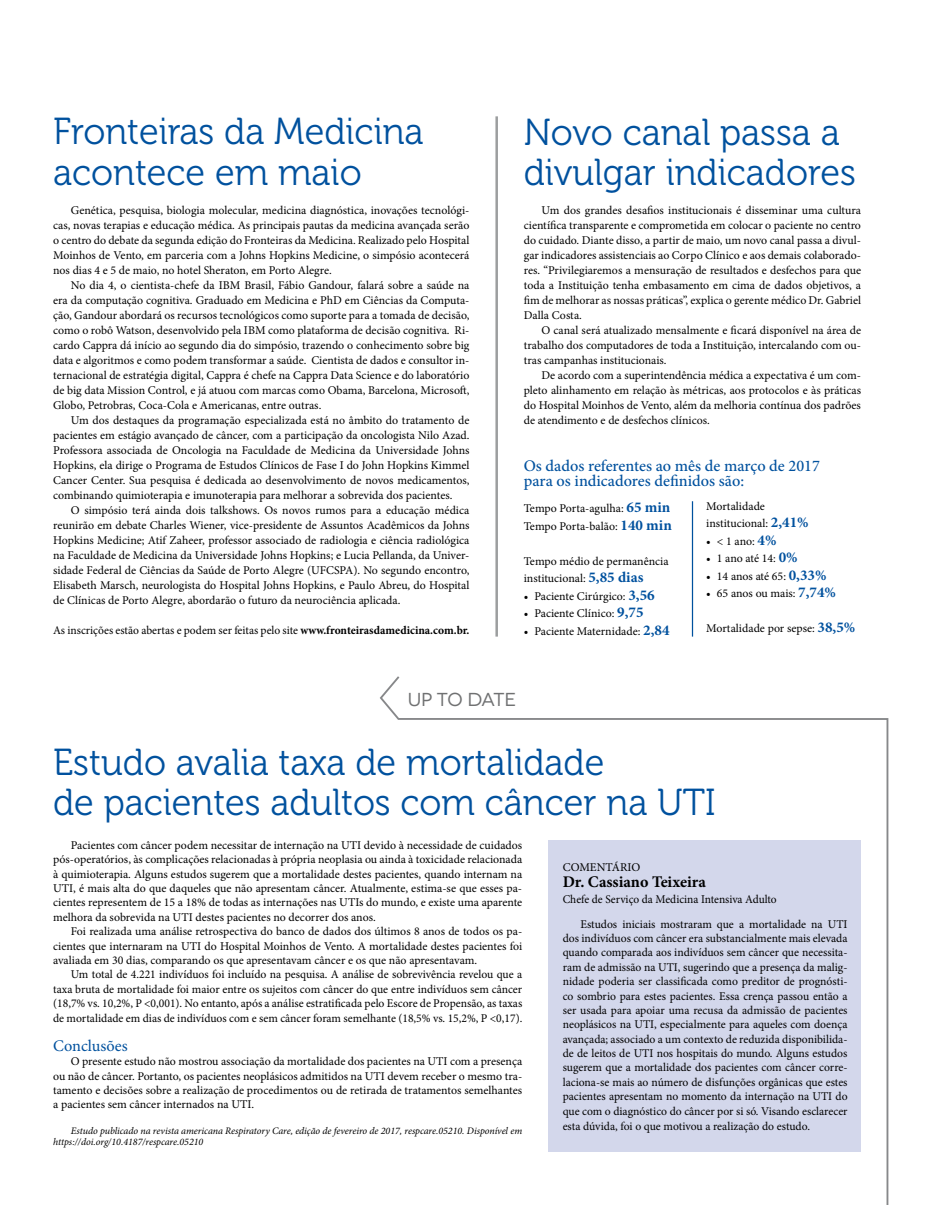
<style>
.page{position:relative;width:939px;height:1205px;background:#fff}
.page>*{position:absolute;margin:0;border:0;box-sizing:border-box;transform-origin:0 0}
.t1{font:37.5px/40px "Museo 300";color:#00519e;scale:.96 1}
.t2{font:18.75px "Novecentowide";letter-spacing:-.03em;color:#707172}
.t3{font:500 16.25px/15px "Minion Pro";color:#00519e}
.t4{font:700 16.25px "Minion Pro";color:#000}
.t5{font:16.25px "Minion Pro";letter-spacing:-.005em;color:#00519e}
.t6{font:11.88px/15px "Minion Pro";color:#000;text-align:justify}
.t7{font:11.88px/24.4px "Minion Pro";color:#000;scale:.96 1}
.t8{font:italic 10px/11.2px "Minion Pro";letter-spacing:-.005em;color:#000}
.s1{font-weight:700}
.s2{font-weight:700;font-size:15px;color:#00519e}
</style>
<div class="page">
<svg style="left:380px;top:676px;width:509px;height:529px"></svg>
<div style="left:548px;top:840px;width:312px;height:312px;background:#d3d7eb"></div>
<hr style="left:692px;top:501px;width:1px;height:135px;background:#00519e">
<hr style="left:495px;top:116px;width:3px;height:520px;background:#9c9e9f">
<h1 class="t1" style="left:53px;top:112px;width:387px">Fronteiras da Medicina acontece em maio</h1>
<p class="t6" style="left:53px;top:203px;width:418px;text-indent:18px">Genética, pesquisa, biologia molecular, medicina diagnóstica, inovações tecnológi&shy;cas, novas terapias e educação médica. As principais pautas da medicina avançada serão o centro do debate da segunda edição do Fronteiras da Medicina. Realizado pelo Hospital Moinhos de Vento, em parceria com a Johns Hopkins Medicine, o simpósio acontecerá nos dias 4 e 5 de maio, no hotel Sheraton, em Porto Alegre.</p>
<p class="t6" style="left:53px;top:278px;width:418px;text-indent:18px">No dia 4, o cientista-chefe da IBM Brasil, Fábio Gandour, falará sobre a saúde na era da computação cognitiva. Graduado em Medicina e PhD em Ciências da Computa&shy;ção, Gandour abordará os recursos tecnológicos como suporte para a tomada de decisão, como o robô Watson, desenvolvido pela IBM como plataforma de decisão cognitiva. Ri&shy;cardo Cappra dá início ao segundo dia do simpósio, trazendo o conhecimento sobre big data e algoritmos e como podem transformar a saúde. Cientista de dados e consultor in&shy;ternacional de estratégia digital, Cappra é chefe na Cappra Data Science e do laboratório de big data Mission Control, e já atuou com marcas como Obama, Barcelona, Microsoft, Globo, Petrobras, Coca-Cola e Americanas, entre outras.</p>
<p class="t6" style="left:53px;top:413px;width:418px;text-indent:18px">Um dos destaques da programação especializada está no âmbito do tratamento de pacientes em estágio avançado de câncer, com a participação da oncologista Nilo Azad.<br>Professora associada de Oncologia na Faculdade de Medicina da Universidade Johns Hopkins, ela dirige o Programa de Estudos Clínicos de Fase I do John Hopkins Kimmel Cancer Center. Sua pesquisa é dedicada ao desenvolvimento de novos medicamentos, combinando quimioterapia e imunoterapia para melhorar a sobrevida dos pacientes.</p>
<p class="t6" style="left:53px;top:503px;width:418px;text-indent:18px">O simpósio terá ainda dois talkshows. Os novos rumos para a educação médica reunirão em debate Charles Wiener, vice-presidente de Assuntos Acadêmicos da Johns Hopkins Medicine; Atif Zaheer, professor associado de radiologia e ciência radiológica na Faculdade de Medicina da Universidade Johns Hopkins; e Lucia Pellanda, da Univer&shy;sidade Federal de Ciências da Saúde de Porto Alegre (UFCSPA). No segundo encontro, Elisabeth Marsch, neurologista do Hospital Johns Hopkins, e Paulo Abreu, do Hospital de Clínicas de Porto Alegre, abordarão o futuro da neurociência aplicada.</p>
<p class="t6" style="left:53px;top:623px;width:418px">As inscrições estão abertas e podem ser feitas pelo site <span class="s1">www.fronteirasdamedicina.com.br.</span></p>
<h1 class="t1" style="left:524px;top:112px;width:347px">Novo canal passa a divulgar indicadores</h1>
<p class="t6" style="left:524px;top:203px;width:339px;text-indent:18px">Um dos grandes desafios institucionais é disseminar uma cultura científica transparente e comprometida em colocar o paciente no centro do cuidado. Diante disso, a partir de maio, um novo canal passa a divul&shy;gar indicadores assistenciais ao Corpo Clínico e aos demais colaborado&shy;res. “Privilegiaremos a mensuração de resultados e desfechos para que toda a Instituição tenha embasamento em cima de dados objetivos, a fim de melhorar as nossas práticas”, explica o gerente médico Dr. Gabriel Dalla Costa.</p>
<p class="t6" style="left:524px;top:323px;width:339px;text-indent:18px">O canal será atualizado mensalmente e ficará disponível na área de trabalho dos computadores de toda a Instituição, intercalando com ou&shy;tras campanhas institucionais.</p>
<p class="t6" style="left:524px;top:368px;width:339px;text-indent:18px">De acordo com a superintendência médica a expectativa é um com&shy;pleto alinhamento em relação às métricas, aos protocolos e às práticas do Hospital Moinhos de Vento, além da melhoria contínua dos padrões de atendimento e de desfechos clínicos.</p>
<h3 class="t3" style="left:524px;top:458px;width:298px">Os dados referentes ao mês de março de 2017 para os indicadores definidos são:</h3>
<p class="t6" style="left:524px;top:500px;width:150px;line-height:17.5px">Tempo Porta-agulha: <span class="s2">65 min<br></span>Tempo Porta-balão: <span class="s2">140 min</span></p>
<p class="t6" style="left:524px;top:552px;width:146px;line-height:17.5px">Tempo médio de permanência institucional: <span class="s2">5,85 dias</span></p>
<p class="t6" style="left:524px;top:588px;width:132px">• Paciente Cirúrgico: <span class="s2">3,56</span></p>
<p class="t6" style="left:524px;top:606px;width:121px">• Paciente Clínico: <span class="s2">9,75</span></p>
<p class="t6" style="left:524px;top:623px;width:147px">• Paciente Maternidade: <span class="s2">2,84</span></p>
<p class="t6" style="left:706px;top:497px;width:104px;line-height:17.5px">Mortalidade institucional: <span class="s2">2,41%</span></p>
<p class="t6" style="left:706px;top:534px;width:72px">• &lt; 1 ano: <span class="s2">4%</span></p>
<p class="t6" style="left:706px;top:551px;width:93px">• 1 ano até 14: <span class="s2">0%</span></p>
<p class="t6" style="left:706px;top:569px;width:122px">• 14 anos até 65: <span class="s2">0,33%</span></p>
<p class="t6" style="left:706px;top:586px;width:131px">• 65 anos ou mais: <span class="s2">7,74%</span></p>
<p class="t6" style="left:706px;top:621px;width:151px">Mortalidade por sepse: <span class="s2">38,5%</span></p>
<h2 class="t2" style="left:408px;top:688px;width:110px">UP TO DATE</h2>
<h1 class="t1" style="left:53px;top:742px;width:692px">Estudo avalia taxa de mortalidade<br>de pacientes adultos com câncer na UTI</h1>
<p class="t6" style="left:53px;top:838px;width:471px;line-height:14.4px;text-indent:18px">Pacientes com câncer podem necessitar de internação na UTI devido à necessidade de cuidados pós-operatórios, às complicações relacionadas à própria neoplasia ou ainda à toxicidade relacionada à quimioterapia. Alguns estudos sugerem que a mortalidade destes pacientes, quando internam na UTI, é mais alta do que daqueles que não apresentam câncer. Atualmente, estima-se que esses pa&shy;cientes representem de 15 a 18% de todas as internações nas UTIs do mundo, e existe uma aparente melhora da sobrevida na UTI destes pacientes no decorrer dos anos.</p>
<p class="t6" style="left:53px;top:924px;width:471px;line-height:14.4px;text-indent:18px">Foi realizada uma análise retrospectiva do banco de dados dos últimos 8 anos de todos os pa&shy;cientes que internaram na UTI do Hospital Moinhos de Vento. A mortalidade destes pacientes foi avaliada em 30 dias, comparando os que apresentavam câncer e os que não apresentavam.</p>
<p class="t6" style="left:53px;top:967px;width:471px;line-height:14.4px;text-indent:18px">Um total de 4.221 indivíduos foi incluído na pesquisa. A análise de sobrevivência revelou que a taxa bruta de mortalidade foi maior entre os sujeitos com câncer do que entre indivíduos sem câncer (18,7% vs. 10,2%, P &lt;0,001). No entanto, após a análise estratificada pelo Escore de Propensão, as taxas de mortalidade em dias de indivíduos com e sem câncer foram semelhante (18,5% vs. 15,2%, P &lt;0,17).</p>
<h3 class="t5" style="left:53px;top:1035px;width:76px">Conclusões</h3>
<p class="t6" style="left:53px;top:1054px;width:471px;line-height:14.4px;text-indent:18px">O presente estudo não mostrou associação da mortalidade dos pacientes na UTI com a presença ou não de câncer. Portanto, os pacientes neoplásicos admitidos na UTI devem receber o mesmo tra&shy;tamento e decisões sobre a realização de procedimentos ou de retirada de tratamentos semelhantes a pacientes sem câncer internados na UTI.</p>
<p class="t8" style="left:53px;top:1125px;width:471px;text-indent:18px">Estudo publicado na revista americana Respiratory Care, edição de fevereiro de 2017, respcare.05210. Disponível em https://doi.org/10.4187/respcare.05210</p>
<p class="t6" style="left:563px;top:859px;width:79px">COMENTÁRIO</p>
<h3 class="t4" style="left:563px;top:870px;width:145px">Dr. Cassiano Teixeira</h3>
<p class="t7" style="left:580px;top:887px;width:280px;text-indent:-18px">Chefe de Serviço da Medicina Intensiva Adulto<br>Estudos iniciais mostraram que a mortalidade na UTI</p>
<p class="t6" style="left:563px;top:931px;width:286px;line-height:14.4px">dos indivíduos com câncer era substancialmente mais elevada quando comparada aos indivíduos sem câncer que necessita&shy;ram de admissão na UTI, sugerindo que a presença da malig&shy;nidade poderia ser classificada como preditor de prognósti&shy;co sombrio para estes pacientes. Essa crença passou então a ser usada para apoiar uma recusa da admissão de pacientes neoplásicos na UTI, especialmente para aqueles com doença avançada; associado a um contexto de reduzida disponibilida&shy;de de leitos de UTI nos hospitais do mundo. Alguns estudos sugerem que a mortalidade dos pacientes com câncer corre&shy;laciona-se mais ao número de disfunções orgânicas que estes pacientes apresentam no momento da internação na UTI do que com o diagnóstico do câncer por si só. Visando esclarecer esta dúvida, foi o que motivou a realização do estudo.</p>
</div>
